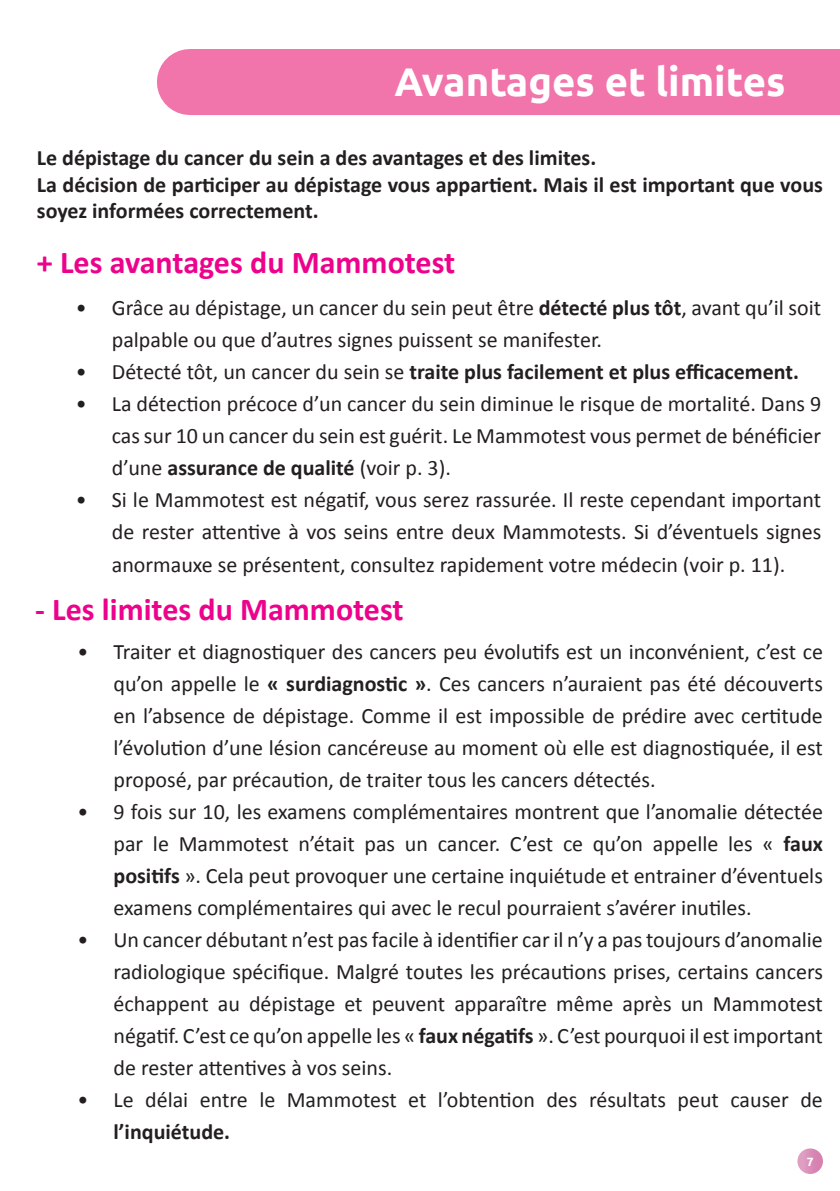
<style>
.page{position:relative;width:840px;height:1191px;background:#fff}
.page>*{position:absolute;margin:0;border:0;box-sizing:border-box;transform-origin:0 0}
.t1{font:700 40px "Ubuntu";color:#fff}
.t2{font:700 32px "Calibri";color:#ed028c}
.t3{font:22px/32px "Calibri";color:#231f20;text-align:justify}
.Tussentekst{font:700 22px/26.4px "Calibri";color:#231f20}
.t4{font:700 12px "Ubuntu";color:#fff}
.s1{font-weight:700}
.s2{font-weight:400}
</style>
<div class="page">
<div style="left:190px;top:49px;width:649px;height:66px;background:#f174ab"></div>
<svg style="left:797px;top:1148px;width:25px;height:26px"></svg>
<p class="t1" style="left:394px;top:58px;width:392px">Avantages et limites</p>
<p class="Tussentekst" style="left:37px;top:144px;width:560px">Le dépistage du cancer du sein a des avantages et des limites.</p>
<p class="Tussentekst" style="left:37px;top:170px;width:787px">La décision de participer au dépistage vous appartient. Mais il est important que vous soyez informées correctement.</p>
<p class="t2" style="left:37px;top:240px;width:419px">+ Les avantages du Mammotest</p>
<p class="t3" style="left:112px;top:291px;width:710px;text-indent:-36px">• Grâce au dépistage, un cancer du sein peut être <span class="s1">détecté plus tôt</span>, avant qu’il soit palpable ou que d’autres signes puissent se manifester.</p>
<p class="Tussentekst" style="left:76px;top:358px;width:724px"><span class="s2">• Détecté tôt, un cancer du sein se</span> traite plus facilement et plus efficacement.</p>
<p class="t3" style="left:112px;top:387px;width:710px;text-indent:-36px">• La détection précoce d’un cancer du sein diminue le risque de mortalité. Dans 9 cas sur 10 un cancer du sein est guérit. Le Mammotest vous permet de bénéficier d’une <span class="s1">assurance de qualité</span> (voir p. 3).</p>
<p class="t3" style="left:112px;top:483px;width:710px;text-indent:-36px">• Si le Mammotest est négatif, vous serez rassurée. Il reste cependant important de rester attentive à vos seins entre deux Mammotests. Si d’éventuels signes anormauxe se présentent, consultez rapidement votre médecin (voir p. 11).</p>
<p class="t2" style="left:35px;top:586px;width:370px">- Les limites du Mammotest</p>
<p class="t3" style="left:113px;top:634px;width:710px;text-indent:-36px">• Traiter et diagnostiquer des cancers peu évolutifs est un inconvénient, c’est ce qu’on appelle le <span class="s1">« surdiagnostic »</span>. Ces cancers n’auraient pas été découverts en l’absence de dépistage. Comme il est impossible de prédire avec certitude l’évolution d’une lésion cancéreuse au moment où elle est diagnostiquée, il est proposé, par précaution, de traiter tous les cancers détectés.</p>
<p class="t3" style="left:113px;top:794px;width:710px;text-indent:-36px">• 9 fois sur 10, les examens complémentaires montrent que l’anomalie détectée par le Mammotest n’était pas un cancer. C’est ce qu’on appelle les « <span class="s1">faux positifs</span> ». Cela peut provoquer une certaine inquiétude et entrainer d’éventuels examens complémentaires qui avec le recul pourraient s’avérer inutiles.</p>
<p class="t3" style="left:113px;top:922px;width:710px;text-indent:-36px">• Un cancer débutant n’est pas facile à identifier car il n’y a pas toujours d’anomalie radiologique spécifique. Malgré toutes les précautions prises, certains cancers échappent au dépistage et peuvent apparaître même après un Mammotest négatif. C’est ce qu’on appelle les « <span class="s1">faux négatifs</span> ». C’est pourquoi il est important de rester attentives à vos seins.</p>
<p class="t3" style="left:113px;top:1082px;width:710px;text-indent:-36px">• Le délai entre le Mammotest et l’obtention des résultats peut causer de <span class="s1">l’inquiétude.</span></p>
<p class="t4" style="left:806px;top:1154px;width:8px">7</p>
</div>
